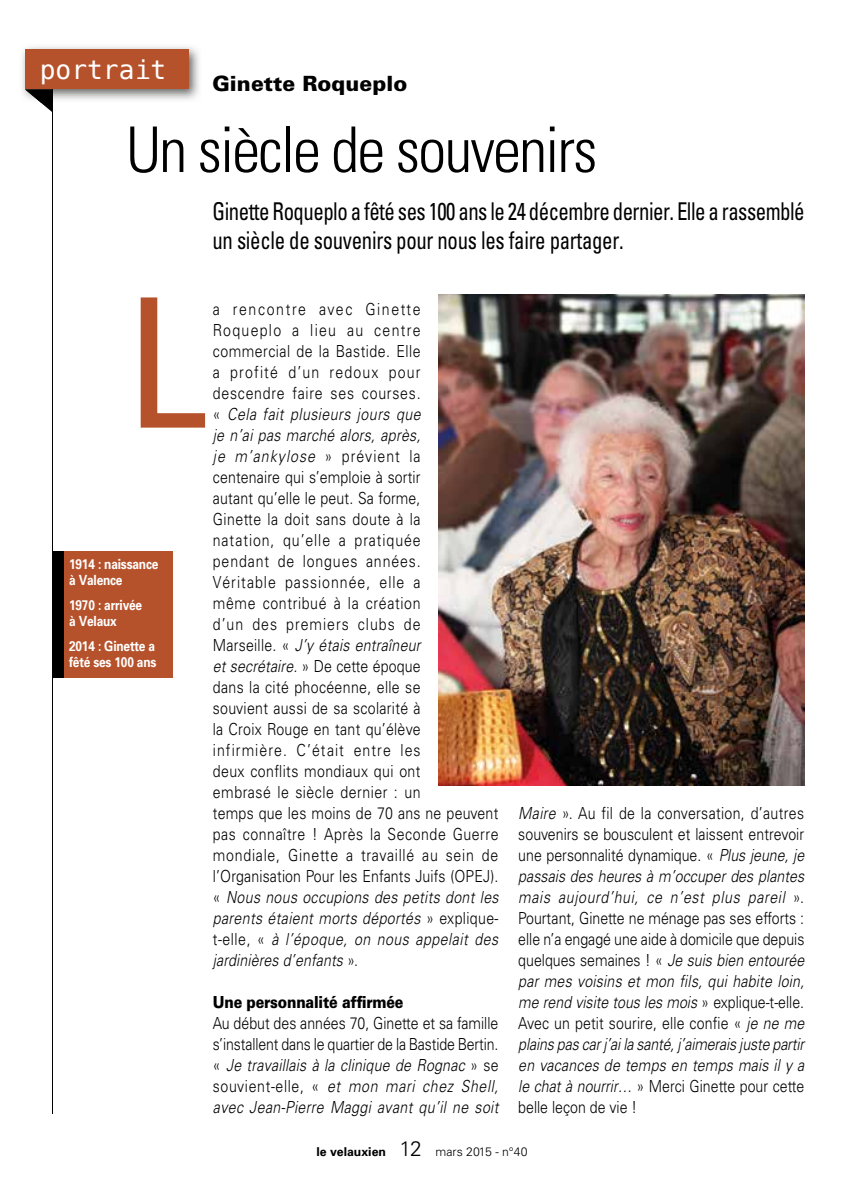
<style>
.page{position:relative;width:844px;height:1191px;background:#fff}
.page>*{position:absolute;margin:0;border:0;box-sizing:border-box;transform-origin:0 0}
.t1{font:condensed 180.25px "Univers";color:#b6522b}
.t2{font:300 condensed 63px "Univers";letter-spacing:-.03em;color:#000}
.t3{font:26.25px "Menlo";color:#fff}
.t4{font:condensed 24.5px/29.4px "Univers";letter-spacing:-.025em;color:#000;scale:.85 1}
.t5{font:900 21px "Univers";color:#000}
.t6{font:300 16.62px/21px "Univers";letter-spacing:.035em;color:#000;text-align:justify;scale:.85 1}
.t7{font:900 16.62px "Univers";letter-spacing:-.015em;color:#000;scale:.85 1}
.t8{font:700 14px/16.8px "Univers";letter-spacing:-.015em;color:#fff;scale:.85 1}
.t9{font:300 12.25px "Univers";color:#000}
.s1{font-style:italic}
.s2{font-weight:700}
.s3{font-size:21px}
</style>
<div class="page">
<hr style="left:52px;top:89px;width:1px;height:1025px;background:#000">
<img style="left:22px;top:47px;width:177px;height:53px">
<svg style="left:25px;top:89px;width:28px;height:23px"></svg>
<div style="left:25px;top:50px;width:164px;height:39px;background:#b6522b"></div>
<div style="left:58px;top:551px;width:115px;height:126px;background:#b6522b"></div>
<div style="left:53px;top:551px;width:11px;height:126px;background:#000"></div>
<img style="left:438px;top:294px;width:366px;height:491px">
<h3 class="t3" style="left:40px;top:52px;width:128px">portrait</h3>
<p class="t5" style="left:212px;top:70px;width:196px">Ginette Roqueplo</p>
<h2 class="t2" style="left:126px;top:112px;width:473px">Un siècle de souvenirs</h2>
<h3 class="t4" style="left:212px;top:196px;width:698px">Ginette Roqueplo a fêté ses 100 ans le 24 décembre dernier. Elle a rassemblé un siècle de souvenirs pour nous les faire partager.</h3>
<h1 class="t1" style="left:126px;top:249px;width:82px">L</h1>
<p class="t6" style="left:213px;top:299px;width:337px;text-align:left">a rencontre avec Ginette<br>Roqueplo a lieu au centre commercial de la Bastide. Elle<br>a profité d’un redoux pour<br>descendre faire ses courses.<br>« <span class="s1">Cela fait plusieurs jours que<br>je n’ai pas marché alors, après,<br>je m’ankylose</span> » prévient la<br>centenaire qui s’emploie à sortir<br>autant qu’elle le peut. Sa forme,<br>Ginette la doit sans doute à la<br>natation, qu’elle a pratiquée<br>pendant de longues années.<br>Véritable passionnée, elle a<br>même contribué à la création<br>d’un des premiers clubs de<br>Marseille. « <span class="s1">J’y étais entraîneur<br>et secrétaire.</span> » De cette époque<br>dans la cité phocéenne, elle se<br>souvient aussi de sa scolarité à<br>la Croix Rouge en tant qu’élève infirmière. C’était entre les<br>deux conflits mondiaux qui ont<br>embrasé le siècle dernier : un<br>temps que les moins de 70 ans ne peuvent pas connaître ! Après la Seconde Guerre mondiale, Ginette a travaillé au sein de l’Organisation Pour les Enfants Juifs (OPEJ). « <span class="s1">Nous nous occupions des petits dont les parents étaient morts déportés</span> » explique&shy;t-elle, « <span class="s1">à l’époque, on nous appelait des jardinières d’enfants</span> ».</p>
<p class="t7" style="left:213px;top:992px;width:226px">Une personnalité affirmée</p>
<p class="t6" style="left:213px;top:1013px;width:337px">Au début des années 70, Ginette et sa famille s’installent dans le quartier de la Bastide Bertin. « <span class="s1">Je travaillais à la clinique de Rognac</span> » se souvient-elle, « <span class="s1">et mon mari chez Shell, avec Jean-Pierre Maggi avant qu’il ne soit</span></p>
<p class="t8" style="left:69px;top:555px;width:107px">1914 : naissance à Valence</p>
<p class="t8" style="left:69px;top:596px;width:88px">1970 : arrivée à Velaux</p>
<p class="t8" style="left:69px;top:637px;width:104px">2014 : Ginette a fêté ses 100 ans</p>
<p class="t6" style="left:518px;top:803px;width:338px"><span class="s1">Maire</span> ». Au fil de la conversation, d’autres souvenirs se bousculent et laissent entrevoir une personnalité dynamique. « <span class="s1">Plus jeune, je passais des heures à m’occuper des plantes mais aujourd’hui, ce n’est plus pareil</span> ».<br>Pourtant, Ginette ne ménage pas ses efforts : elle n’a engagé une aide à domicile que depuis quelques semaines ! « <span class="s1">Je suis bien entourée par mes voisins et mon fils, qui habite loin, me rend visite tous les mois</span> » explique-t-elle.<br>Avec un petit sourire, elle confie « <span class="s1">je ne me plains pas car j’ai la santé, j’aimerais juste partir en vacances de temps en temps mais il y a le chat à nourrir…</span> » Merci Ginette pour cette belle leçon de vie !</p>
<p class="t9" style="left:316px;top:1144px;width:212px"><span class="s2">le velauxien</span> <span class="s3">12</span> mars 2015 - n°40</p>
</div>
